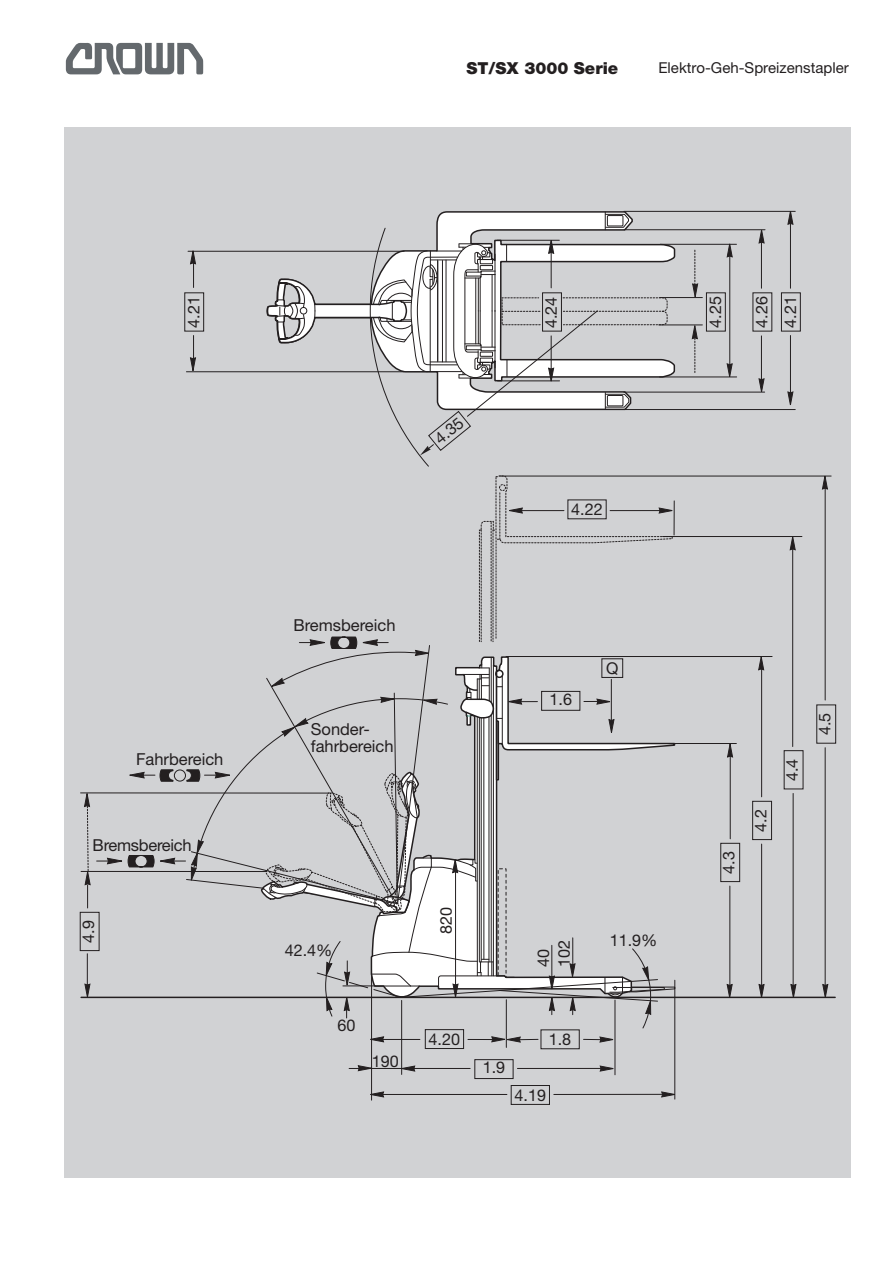
<style>
.page{position:relative;width:893px;height:1263px;background:#fff}
.page>*{position:absolute;margin:0;border:0;box-sizing:border-box;transform-origin:0 0}
.t1{font:63px "Crownlogo TT";color:#64696d}
.t2{font:16.5px/16.5px "Helvetica Neue";color:#231f20}
.t3{font:900 16.5px "Helvetica Neue";color:#231f20}
.t4{font:16.2px/28.5px "Helvetica Neue";color:#231f20}
.t5{font:15px "Helvetica Neue";color:#231f20}
</style>
<div class="page">
<div style="left:64px;top:128px;width:786px;height:1050px;background:#d1d2d4"></div>
<svg style="left:443px;top:210px;width:233px;height:182px"></svg>
<svg style="left:788px;top:212px;width:5px;height:12px"></svg>
<svg style="left:759px;top:230px;width:5px;height:13px"></svg>
<svg style="left:759px;top:379px;width:5px;height:13px"></svg>
<svg style="left:788px;top:392px;width:5px;height:13px"></svg>
<hr style="left:729px;top:255px;width:1px;height:113px;background:#231f20">
<div style="left:706px;top:292px;width:20px;height:39px;border:1px solid #231f20"></div>
<hr style="left:761px;top:239px;width:1px;height:49px;background:#231f20">
<hr style="left:761px;top:336px;width:1px;height:47px;background:#231f20">
<hr style="left:660px;top:297px;width:42px;height:1px;background:#231f20">
<hr style="left:659px;top:325px;width:43px;height:1px;background:#231f20">
<svg style="left:692px;top:249px;width:6px;height:48px"></svg>
<svg style="left:692px;top:325px;width:5px;height:48px"></svg>
<hr style="left:660px;top:377px;width:77px;height:1px;background:#231f20">
<hr style="left:660px;top:244px;width:76px;height:1px;background:#231f20">
<hr style="left:624px;top:392px;width:141px;height:1px;background:#231f20">
<hr style="left:625px;top:409px;width:170px;height:1px;background:#231f20">
<hr style="left:624px;top:211px;width:171px;height:1px;background:#231f20">
<hr style="left:624px;top:229px;width:141px;height:1px;background:#231f20">
<div style="left:781px;top:292px;width:20px;height:39px;border:1px solid #231f20"></div>
<hr style="left:790px;top:219px;width:1px;height:69px;background:#231f20">
<hr style="left:790px;top:335px;width:1px;height:66px;background:#231f20">
<hr style="left:186px;top:371px;width:218px;height:1px;background:#231f20">
<hr style="left:188px;top:251px;width:216px;height:1px;background:#231f20">
<div style="left:184px;top:292px;width:20px;height:39px;border:1px solid #231f20"></div>
<svg style="left:727px;top:244px;width:5px;height:13px"></svg>
<svg style="left:727px;top:364px;width:5px;height:13px"></svg>
<hr style="left:825px;top:488px;width:1px;height:212px;background:#231f20">
<hr style="left:663px;top:536px;width:139px;height:1px;background:#231f20">
<hr style="left:500px;top:476px;width:331px;height:1px;background:#231f20">
<hr style="left:662px;top:743px;width:74px;height:1px;background:#231f20">
<hr style="left:730px;top:752px;width:1px;height:87px;background:#231f20">
<hr style="left:729px;top:886px;width:1px;height:102px;background:#231f20">
<hr style="left:761px;top:844px;width:1px;height:144px;background:#231f20">
<hr style="left:793px;top:793px;width:1px;height:195px;background:#231f20">
<hr style="left:825px;top:748px;width:1px;height:240px;background:#231f20">
<hr style="left:761px;top:666px;width:1px;height:131px;background:#231f20">
<hr style="left:506px;top:656px;width:266px;height:1px;background:#231f20">
<hr style="left:81px;top:792px;width:248px;height:1px;background:#231f20">
<hr style="left:81px;top:871px;width:186px;height:1px;background:#231f20">
<hr style="left:81px;top:996px;width:754px;height:2px;background:#231f20">
<hr style="left:349px;top:1068px;width:62px;height:1px;background:#231f20">
<hr style="left:615px;top:1000px;width:1px;height:75px;background:#231f20">
<hr style="left:674px;top:980px;width:1px;height:119px;background:#231f20">
<hr style="left:506px;top:1000px;width:1px;height:47px;background:#231f20">
<hr style="left:401px;top:1000px;width:1px;height:74px;background:#231f20">
<hr style="left:371px;top:970px;width:1px;height:130px;background:#231f20">
<hr style="left:381px;top:1039px;width:39px;height:1px;background:#231f20">
<hr style="left:517px;top:1068px;width:86px;height:1px;background:#231f20">
<hr style="left:409px;top:1068px;width:61px;height:1px;background:#231f20">
<hr style="left:554px;top:1094px;width:111px;height:1px;background:#231f20">
<hr style="left:381px;top:1094px;width:126px;height:1px;background:#231f20">
<svg style="left:190px;top:251px;width:6px;height:36px"></svg>
<svg style="left:190px;top:335px;width:6px;height:36px"></svg>
<svg style="left:266px;top:212px;width:402px;height:255px"></svg>
<svg style="left:822px;top:476px;width:6px;height:13px"></svg>
<svg style="left:790px;top:537px;width:5px;height:13px"></svg>
<svg style="left:758px;top:657px;width:6px;height:13px"></svg>
<svg style="left:727px;top:744px;width:6px;height:13px"></svg>
<svg style="left:727px;top:984px;width:5px;height:13px"></svg>
<svg style="left:759px;top:984px;width:5px;height:13px"></svg>
<svg style="left:791px;top:984px;width:5px;height:13px"></svg>
<svg style="left:823px;top:984px;width:5px;height:13px"></svg>
<svg style="left:662px;top:1092px;width:13px;height:5px"></svg>
<svg style="left:600px;top:1066px;width:13px;height:5px"></svg>
<svg style="left:358px;top:1065px;width:13px;height:6px"></svg>
<svg style="left:370px;top:1037px;width:14px;height:5px"></svg>
<svg style="left:401px;top:1066px;width:14px;height:5px"></svg>
<svg style="left:370px;top:1092px;width:14px;height:5px"></svg>
<svg style="left:85px;top:984px;width:5px;height:13px"></svg>
<hr style="left:792px;top:544px;width:1px;height:202px;background:#231f20">
<div style="left:816px;top:704px;width:20px;height:39px;border:1px solid #231f20"></div>
<div style="left:752px;top:801px;width:20px;height:39px;border:1px solid #231f20"></div>
<div style="left:720px;top:843px;width:20px;height:39px;border:1px solid #231f20"></div>
<div style="left:425px;top:1029px;width:39px;height:20px;border:1px solid #231f20"></div>
<div style="left:474px;top:1059px;width:39px;height:20px;border:1px solid #231f20"></div>
<div style="left:511px;top:1085px;width:39px;height:20px;border:1px solid #231f20"></div>
<div style="left:80px;top:912px;width:19px;height:39px;border:1px solid #231f20"></div>
<svg style="left:97px;top:858px;width:25px;height:6px"></svg>
<hr style="left:87px;top:954px;width:1px;height:31px;background:#231f20">
<svg style="left:84px;top:793px;width:6px;height:115px"></svg>
<svg style="left:583px;top:1037px;width:30px;height:5px"></svg>
<svg style="left:468px;top:1037px;width:70px;height:5px"></svg>
<div style="left:541px;top:1029px;width:39px;height:20px;border:1px solid #231f20"></div>
<svg style="left:128px;top:475px;width:548px;height:554px"></svg>
<h1 class="t1" style="left:63px;top:16px;width:150px">C</h1>
<p class="t3" style="left:467px;top:62px;width:153px">ST/SX 3000 Serie</p>
<p class="t5" style="left:658px;top:63px;width:192px">Elektro-Geh-Spreizenstapler</p>
<p class="t4" style="left:181px;top:328px;width:33px;rotate:-90deg">4.21</p>
<p class="t4" style="left:703px;top:328px;width:33px;rotate:-90deg">4.25</p>
<p class="t4" style="left:749px;top:328px;width:33px;rotate:-90deg">4.26<br>4.21</p>
<p class="t4" style="left:538px;top:328px;width:33px;rotate:-90deg">4.24</p>
<p class="t2" style="left:136px;top:752px;width:89px">Fahrbereich</p>
<p class="t2" style="left:93px;top:838px;width:101px">Bremsbereich</p>
<p class="t4" style="left:76px;top:943px;width:24px;rotate:-90deg">4.9</p>
<p class="t4" style="left:429px;top:431px;width:33px;rotate:-39deg">4.35</p>
<p class="t2" style="left:293px;top:618px;width:104px">Bremsbereich</p>
<p class="t2" style="left:311px;top:722px;width:84px">Sonder&shy;fahrbereich</p>
<p class="t4" style="left:571px;top:497px;width:33px">4.22</p>
<p class="t4" style="left:549px;top:687px;width:24px">1.6</p>
<p class="t4" style="left:606px;top:656px;width:14px">Q</p>
<p class="t4" style="left:285px;top:937px;width:49px">42.4%</p>
<p class="t4" style="left:337px;top:1013px;width:20px">60</p>
<p class="t4" style="left:372px;top:1048px;width:29px">190</p>
<p class="t4" style="left:433px;top:934px;width:29px;rotate:-90deg">820</p>
<p class="t4" style="left:531px;top:966px;width:20px;rotate:-90deg">40</p>
<p class="t4" style="left:551px;top:966px;width:29px;rotate:-90deg">102</p>
<p class="t4" style="left:429px;top:1026px;width:33px">4.20</p>
<p class="t4" style="left:483px;top:1055px;width:24px">1.9</p>
<p class="t4" style="left:549px;top:1027px;width:24px">1.8</p>
<p class="t4" style="left:514px;top:1082px;width:33px">4.19</p>
<p class="t4" style="left:610px;top:927px;width:49px">11.9%</p>
<p class="t4" style="left:716px;top:874px;width:24px;rotate:-90deg">4.3</p>
<p class="t4" style="left:748px;top:832px;width:24px;rotate:-90deg">4.2</p>
<p class="t4" style="left:779px;top:781px;width:24px;rotate:-90deg">4.4</p>
<p class="t4" style="left:812px;top:735px;width:24px;rotate:-90deg">4.5</p>
</div>
